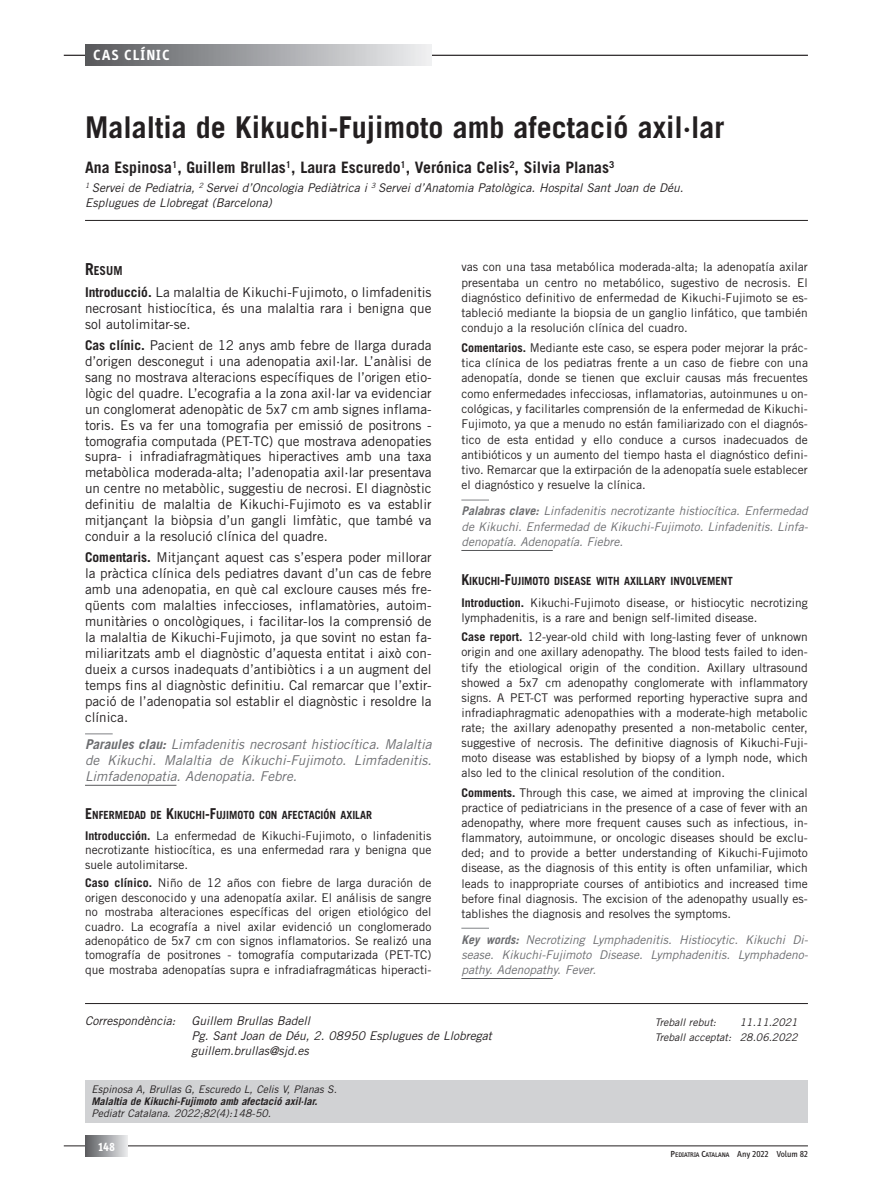
<style>
.page{position:relative;width:893px;height:1191px;background:#fff}
.page>*{position:absolute;margin:0;border:0;box-sizing:border-box;transform-origin:0 0}
.t1{font:700 30px "Trade Gothic";color:#231f20}
.t2{font:700 15.75px "Trade Gothic";color:#231f20}
.t3{font:700 15px "Info";letter-spacing:.1em;color:#fff}
.t4{font:13.5px/15.9px "Trade Gothic";color:#231f20;text-align:justify}
.t5{font:italic 13.5px/15.8px "Trade Gothic";color:#6c6d70;text-align:justify}
.t6{font:700 12.3px "Trade Gothic";color:#231f20;scale:.95 1}
.t7{font:12px/15.1px "Trade Gothic";color:#231f20;text-align:justify}
.t8{font:italic 12px/15.3px "Trade Gothic";color:#6c6d70;text-align:justify}
.t9{font:italic 12px/15px "Trade Gothic";color:#231f20}
.t10{font:700 12px "Info";color:#fff}
.t11{font:700 11.25px "Trade Gothic";color:#231f20;scale:.95 1}
.t12{font:italic 10.5px/15px "Trade Gothic";color:#231f20;text-align:right}
.t13{font:italic 700 10.5px "Trade Gothic";color:#231f20}
.t14{font:500 6.75px "Info";color:#231f20}
.s1{font-size:16.5px}
.s2{font-weight:700}
.s3{font-size:15px}
.s4{font-size:9px}
.s5{font-weight:400;font-size:9px}
</style>
<div class="page">
<hr style="left:64px;top:55px;width:744px;height:1px;background:#231f20">
<hr style="left:64px;top:1145px;width:744px;height:1px;background:#231f20">
<svg style="left:85px;top:1135px;width:43px;height:22px"></svg>
<hr style="left:85px;top:220px;width:723px;height:1px;background:#231f20">
<svg style="left:461px;top:499px;width:28px;height:1px"></svg>
<hr style="left:461px;top:550px;width:92px;height:1px;background:#57585a">
<svg style="left:461px;top:927px;width:28px;height:1px"></svg>
<hr style="left:461px;top:978px;width:92px;height:1px;background:#57585a">
<svg style="left:85px;top:733px;width:28px;height:1px"></svg>
<hr style="left:85px;top:785px;width:91px;height:1px;background:#57585a">
<svg style="left:85px;top:45px;width:347px;height:21px;background:#a2a3a6"></svg>
<div style="left:85px;top:1080px;width:723px;height:43px;background:#d1d2d4"></div>
<hr style="left:85px;top:1003px;width:723px;height:1px;background:#231f20">
<p class="t3" style="left:94px;top:47px;width:77px">CAS CLÍNIC</p>
<h1 class="t1" style="left:85px;top:109px;width:641px">Malaltia de Kikuchi-Fujimoto amb afectació axil·lar</h1>
<h2 class="t2" style="left:85px;top:158px;width:531px">Ana Espinosa<sup>1</sup>, Guillem Brullas<sup>1</sup>, Laura Escuredo<sup>1</sup>, Verónica Celis<sup>2</sup>, Silvia Planas<sup>3</sup></h2>
<p class="t9" style="left:85px;top:180px;width:600px"><sup>1</sup> Servei de Pediatria, <sup>2</sup> Servei d’Oncologia Pediàtrica i <sup>3</sup> Servei d’Anatomia Patològica. Hospital Sant Joan de Déu.<br>Esplugues de Llobregat (Barcelona)</p>
<p class="t6" style="left:85px;top:263px;width:41px"><span class="s1">R</span>ESUM</p>
<p class="t4" style="left:85px;top:284px;width:348px"><span class="s2">Introducció.</span> La malaltia de Kikuchi-Fujimoto, o limfadenitis necrosant histiocítica, és una malaltia rara i benigna que sol autolimitar-se.</p>
<p class="t4" style="left:85px;top:337px;width:348px"><span class="s2">Cas clínic.</span> Pacient de 12 anys amb febre de llarga durada d’origen desconegut i una adenopatia axil·lar. L’anàlisi de sang no mostrava alteracions específiques de l’origen etio&shy;lògic del quadre. L’ecografia a la zona axil·lar va evidenciar un conglomerat adenopàtic de 5x7 cm amb signes inflama&shy;toris. Es va fer una tomografia per emissió de positrons - tomografia computada (PET-TC) que mostrava adenopaties supra- i infradiafragmàtiques hiperactives amb una taxa metabòlica moderada-alta; l’adenopatia axil·lar presentava un centre no metabòlic, suggestiu de necrosi. El diagnòstic definitiu de malaltia de Kikuchi-Fujimoto es va establir mitjançant la biòpsia d’un gangli limfàtic, que també va conduir a la resolució clínica del quadre.</p>
<p class="t4" style="left:85px;top:549px;width:348px"><span class="s2">Comentaris.</span> Mitjançant aquest cas s’espera poder millorar la pràctica clínica dels pediatres davant d’un cas de febre amb una adenopatia, en què cal excloure causes més fre&shy;qüents com malalties infeccioses, inflamatòries, autoim&shy;munitàries o oncològiques, i facilitar-los la comprensió de la malaltia de Kikuchi-Fujimoto, ja que sovint no estan fa&shy;miliaritzats amb el diagnòstic d’aquesta entitat i això con&shy;dueix a cursos inadequats d’antibiòtics i a un augment del temps fins al diagnòstic definitiu. Cal remarcar que l’extir&shy;pació de l’adenopatia sol establir el diagnòstic i resoldre la clínica.</p>
<p class="t5" style="left:85px;top:736px;width:348px"><span class="s2">Paraules clau:</span> Limfadenitis necrosant histiocítica. Malaltia de Kikuchi. Malaltia de Kikuchi-Fujimoto. Limfadenitis.<br>Limfadenopatia. Adenopatia. Febre.</p>
<p class="t11" style="left:85px;top:808px;width:303px"><span class="s3">E</span>NFERMEDAD DE <span class="s3">K</span>IKUCHI<span class="s3">-F</span>UJIMOTO CON AFECTACIÓN AXILAR</p>
<p class="t7" style="left:85px;top:828px;width:348px;line-height:14.4px"><span class="s2">Introducción.</span> La enfermedad de Kikuchi-Fujimoto, o linfadenitis necrotizante histiocítica, es una enfermedad rara y benigna que suele autolimitarse.</p>
<p class="t7" style="left:85px;top:875px;width:348px;line-height:14.4px"><span class="s2">Caso clínico.</span> Niño de 12 años con fiebre de larga duración de origen desconocido y una adenopatía axilar. El análisis de sangre no mostraba alteraciones específicas del origen etiológico del cuadro. La ecografía a nivel axilar evidenció un conglomerado adenopático de 5x7 cm con signos inflamatorios. Se realizó una tomografía de positrones - tomografía computarizada (PET-TC) que mostraba adenopatías supra e infradiafragmáticas hiperacti-</p>
<p class="t7" style="left:461px;top:259px;width:348px">vas con una tasa metabólica moderada-alta; la adenopatía axilar presentaba un centro no metabólico, sugestivo de necrosis. El diagnóstico definitivo de enfermedad de Kikuchi-Fujimoto se es&shy;tableció mediante la biopsia de un ganglio linfático, que también condujo a la resolución clínica del cuadro.</p>
<p class="t7" style="left:461px;top:340px;width:348px"><span class="s2">Comentarios.</span> Mediante este caso, se espera poder mejorar la prác&shy;tica clínica de los pediatras frente a un caso de fiebre con una adenopatía, donde se tienen que excluir causas más frecuentes como enfermedades infecciosas, inflamatorias, autoinmunes u on&shy;cológicas, y facilitarles comprensión de la enfermedad de Kikuchi-Fujimoto, ya que a menudo no están familiarizado con el diagnós&shy;tico de esta entidad y ello conduce a cursos inadecuados de antibióticos y un aumento del tiempo hasta el diagnóstico defini&shy;tivo. Remarcar que la extirpación de la adenopatía suele establecer el diagnóstico y resuelve la clínica.</p>
<p class="t8" style="left:461px;top:503px;width:348px"><span class="s2">Palabras clave:</span> Linfadenitis necrotizante histiocítica. Enfermedad de Kikuchi. Enfermedad de Kikuchi-Fujimoto. Linfadenitis. Linfa&shy;denopatía. Adenopatía. Fiebre.</p>
<p class="t11" style="left:461px;top:574px;width:287px"><span class="s3">K</span>IKUCHI<span class="s3">-F</span>UJIMOTO DISEASE WITH AXILLARY INVOLVEMENT</p>
<p class="t7" style="left:461px;top:595px;width:348px"><span class="s2">Introduction.</span> Kikuchi-Fujimoto disease, or histiocytic necrotizing lymphadenitis, is a rare and benign self-limited disease.</p>
<p class="t7" style="left:461px;top:629px;width:348px"><span class="s2">Case report.</span> 12-year-old child with long-lasting fever of unknown origin and one axillary adenopathy. The blood tests failed to iden&shy;tify the etiological origin of the condition. Axillary ultrasound showed a 5x7 cm adenopathy conglomerate with inflammatory signs. A PET-CT was performed reporting hyperactive supra and infradiaphragmatic adenopathies with a moderate-high metabolic rate; the axillary adenopathy presented a non-metabolic center, suggestive of necrosis. The definitive diagnosis of Kikuchi-Fuji&shy;moto disease was established by biopsy of a lymph node, which also led to the clinical resolution of the condition.</p>
<p class="t7" style="left:461px;top:784px;width:348px"><span class="s2">Comments.</span> Through this case, we aimed at improving the clinical practice of pediatricians in the presence of a case of fever with an adenopathy, where more frequent causes such as infectious, in&shy;flammatory, autoimmune, or oncologic diseases should be exclu&shy;ded; and to provide a better understanding of Kikuchi-Fujimoto disease, as the diagnosis of this entity is often unfamiliar, which leads to inappropriate courses of antibiotics and increased time before final diagnosis. The excision of the adenopathy usually es&shy;tablishes the diagnosis and resolves the symptoms.</p>
<p class="t8" style="left:461px;top:931px;width:348px"><span class="s2">Key words:</span> Necrotizing Lymphadenitis. Histiocytic. Kikuchi Di&shy;sease. Kikuchi-Fujimoto Disease. Lymphadenitis. Lymphadeno&shy;pathy. Adenopathy. Fever.</p>
<p class="t9" style="left:85px;top:1013px;width:92px">Correspondència:</p>
<p class="t9" style="left:191px;top:1013px;width:302px">Guillem Brullas Badell<br>Pg. Sant Joan de Déu, 2. 08950 Esplugues de Llobregat guillem.brullas@sjd.es</p>
<p class="t12" style="left:655px;top:1014px;width:63px">Treball rebut:</p>
<p class="t12" style="left:655px;top:1014px;width:144px">11.11.2021<br>Treball acceptat: 28.06.2022</p>
<p class="t12" style="left:91px;top:1082px;width:247px">Espinosa A, Brullas G, Escuredo L, Celis V, Planas S.</p>
<p class="t13" style="left:91px;top:1095px;width:228px">Malaltia de Kikuchi-Fujimoto amb afectació axil·lar.</p>
<p class="t12" style="left:91px;top:1106px;width:181px">Pediatr Catalana. 2022;82(4):148-50.</p>
<p class="t10" style="left:98px;top:1140px;width:19px">148</p>
<p class="t14" style="left:671px;top:1151px;width:139px"><span class="s4">P</span>EDIATRIA <span class="s4">C</span>ATALANA <span class="s5">Any 2022 Volum 82</span></p>
</div>
